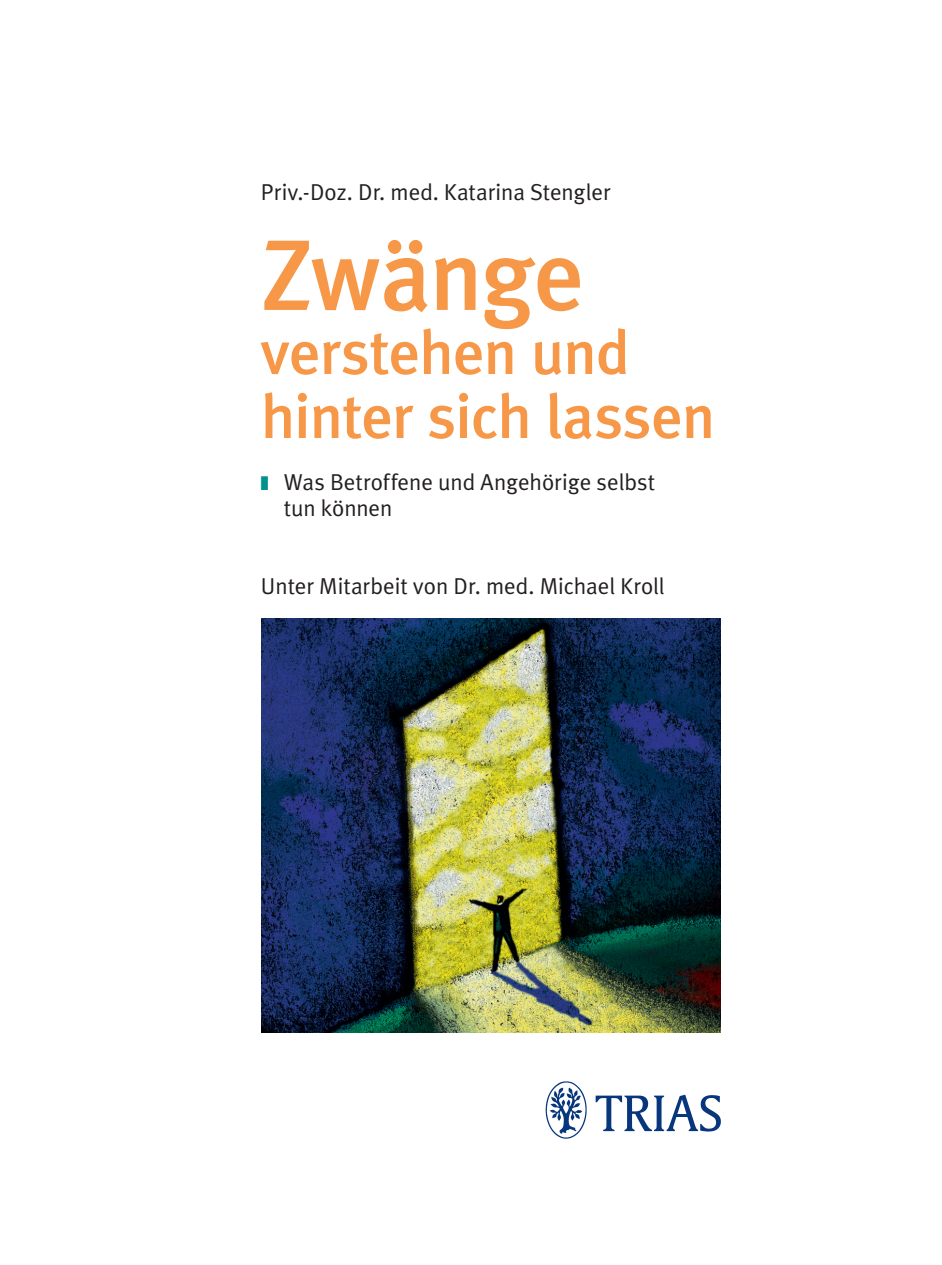
<style>
.page{position:relative;width:942px;height:1265px;background:#fff}
.page>*{position:absolute;margin:0;border:0;box-sizing:border-box;transform-origin:0 0}
.t1{font:500 100px "Meta Plus";letter-spacing:-.02em;color:#f79848}
.t2{font:500 62px/64px "Meta Plus";letter-spacing:-.015em;color:#f79848}
.t3{font:23px/26px "Meta Plus Normal";color:#231f20}
.s1{font-family:"European Pi Three";color:#00918e}
</style>
<div class="page">
<img style="left:545px;top:1081px;width:175px;height:57px">
<img style="left:261px;top:619px;width:459px;height:413px">
<p class="t3" style="left:261px;top:181px;width:351px">Priv.-Doz. Dr. med. Katarina Stengler</p>
<h1 class="t1" style="left:261px;top:237px;width:325px">Zwänge</h1>
<h2 class="t2" style="left:261px;top:326px;width:455px">verstehen und hinter sich lassen</h2>
<p class="t3" style="left:283px;top:471px;width:373px;text-indent:-23px"><span class="s1">-</span> Was Betroffene und Angehörige selbst tun können</p>
<p class="t3" style="left:261px;top:575px;width:405px">Unter Mitarbeit von Dr. med. Michael Kroll</p>
</div>
